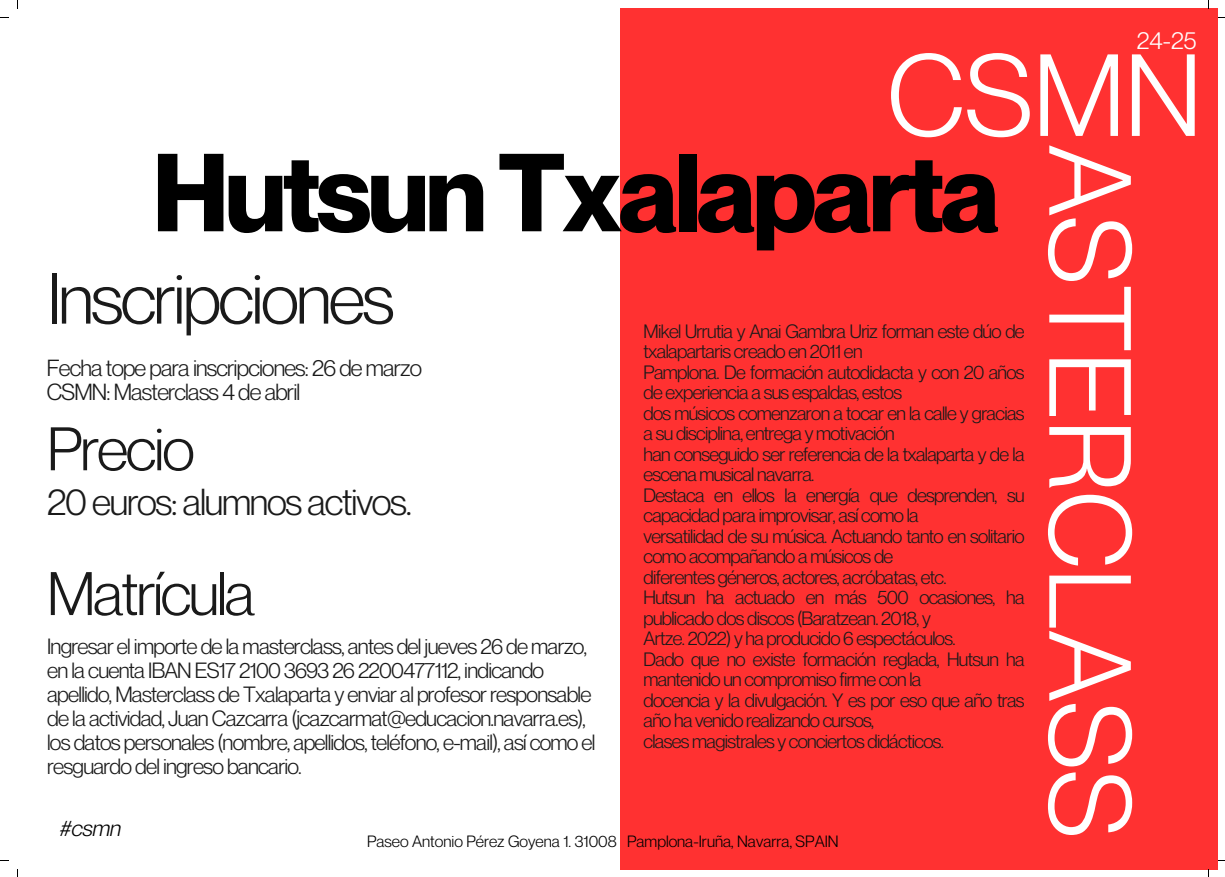
<style>
.page{position:relative;width:1225px;height:877px;background:#fff}
.page>*{position:absolute;margin:0;border:0;box-sizing:border-box;transform-origin:0 0}
.t1{font:113.9px "Neue Montreal";color:#fff}
.t2{font:700 108.2px "Neue Montreal";letter-spacing:-.035em;color:#000}
.t3{font:70px "Neue Montreal";letter-spacing:-.035em;color:#1a1a1a}
.t4{font:60px "Neue Montreal";letter-spacing:-.035em;color:#1a1a1a}
.t5{font:36.7px "Neue Montreal";letter-spacing:-.035em;color:#1a1a1a}
.t6{font:24.1px "Neue Montreal";color:#fff}
.t7{font:22.8px/23.9px "Neue Montreal";letter-spacing:-.035em;color:#1a1a1a}
.t8{font:italic 22px "Neue Montreal";color:#000}
.t9{font:21.6px/24px "Neue Montreal";letter-spacing:-.035em;color:#1a1a1a}
.t10{font:18.9px/20.5px "Neue Montreal";letter-spacing:-.035em;color:#1a1a1a}
.t11{font:16px "Neue Montreal";color:#000}
</style>
<div class="page">
<div style="left:620px;top:8px;width:597px;height:860px;background:#ff3131"></div>
<h6 class="t6" style="left:1136px;top:26px;width:61px">24-25</h6>
<h1 class="t1" style="left:887px;top:25px;width:316px">CSMN</h1>
<p class="t2" style="left:153px;top:126px;width:849px">HutsunTxalaparta</p>
<p class="t3" style="left:47px;top:255px;width:349px">Inscripciones</p>
<p class="t7" style="left:47px;top:355px;width:376px">Fecha tope para inscripciones: 26 de marzo<br>CSMN: Masterclass 4 de abril</p>
<p class="t4" style="left:47px;top:412px;width:149px">Precio</p>
<h4 class="t5" style="left:47px;top:479px;width:366px">20 euros: alumnos activos.</h4>
<h5 class="t4" style="left:47px;top:556px;width:209px">Matrícula</h5>
<h4 class="t9" style="left:47px;top:633px;width:550px">Ingresar el importe de la masterclass, antes del jueves 26 de marzo, en la cuenta IBAN ES17 2100 3693 26 2200477112, indicando apellido, Masterclass de Txalaparta y enviar al profesor responsable de la actividad, Juan Cazcarra (jcazcarmat@educacion.navarra.es), los datos personales (nombre, apellidos, teléfono, e-mail), así como el resguardo del ingreso bancario.</h4>
<p class="t10" style="left:643px;top:320px;width:382px">Mikel Urrutia y Anai Gambra Uriz forman este dúo de txalapartaris creado en 2011 en</p>
<p class="t10" style="left:643px;top:361px;width:382px">Pamplona. De formación autodidacta y con 20 años de experiencia a sus espaldas, estos</p>
<p class="t10" style="left:643px;top:402px;width:382px">dos músicos comenzaron a tocar en la calle y gracias a su disciplina, entrega y motivación</p>
<p class="t10" style="left:643px;top:443px;width:382px">han conseguido ser referencia de la txalaparta y de la escena musical navarra.</p>
<p class="t10" style="left:643px;top:484px;width:382px">Destaca en ellos la energía que desprenden, su capacidad para improvisar, así como la</p>
<p class="t10" style="left:643px;top:525px;width:382px">versatilidad de su música. Actuando tanto en solitario como acompañando a músicos de</p>
<p class="t10" style="left:643px;top:566px;width:304px">diferentes géneros, actores, acróbatas, etc.</p>
<p class="t10" style="left:643px;top:587px;width:382px">Hutsun ha actuado en más 500 ocasiones, ha publicado dos discos (Baratzean. 2018, y</p>
<p class="t10" style="left:643px;top:628px;width:313px">Artze. 2022) y ha producido 6 espectáculos.</p>
<h2 class="t10" style="left:643px;top:648px;width:382px">Dado que no existe formación reglada, Hutsun ha mantenido un compromiso firme con la</h2>
<h3 class="t10" style="left:643px;top:689px;width:382px">docencia y la divulgación. Y es por eso que año tras año ha venido realizando cursos,</h3>
<h6 class="t10" style="left:643px;top:730px;width:302px">clases magistrales y conciertos didácticos.</h6>
<p class="t8" style="left:60px;top:814px;width:63px">#csmn</p>
<h6 class="t11" style="left:367px;top:831px;width:473px">Paseo Antonio Pérez Goyena 1. 31008 Pamplona-Iruña, Navarra, SPAIN</h6>
<h1 class="t1" style="left:1159px;top:145px;width:695px;rotate:90deg">ASTERCLASS</h1>
</div>
